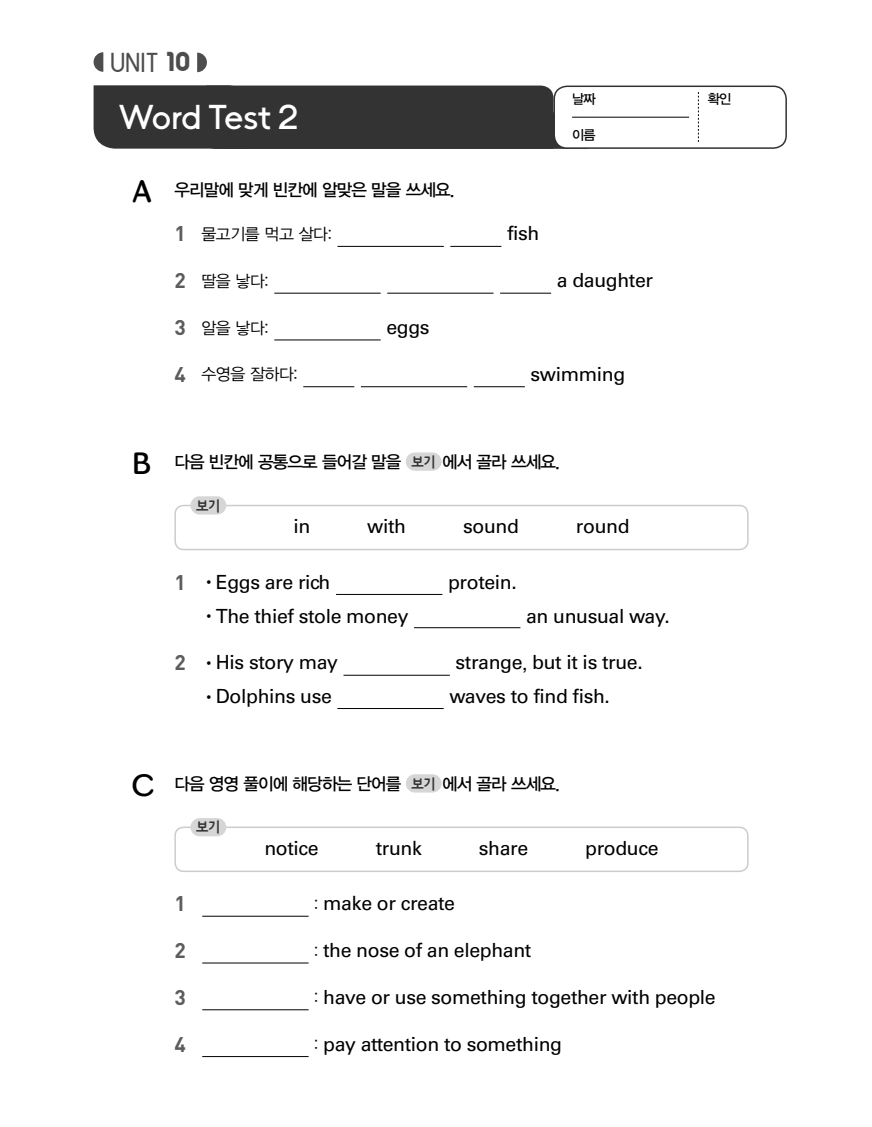
<style>
.page{position:relative;width:872px;height:1127px;background:#fff}
.page>*{position:absolute;margin:0;border:0;box-sizing:border-box;transform-origin:0 0}
.t1{font:34.5px "Fax Sans Beta";letter-spacing:-.025em;color:#fff}
.t2{font:30px "Skirt Rg";color:#000}
.t3{font:26.1px "Harry Plain";color:#4d4d4d}
.t4{font:700 21px "DIN";color:#5c5c5c}
.t5{font:19.5px "Univers LT Std";letter-spacing:-.02em;color:#000}
.t6{font:17.25px "YDVYGO13";letter-spacing:-.05em;color:#000}
.t7{font:16.5px "YDVYGO12";letter-spacing:-.025em;color:#000}
.t8{font:14.25px "HU Negu 17";color:#333;scale:.96 1}
.t9{font:13.5px "YDVYGO13";color:#000}
.s1{font-family:"Harry";font-weight:700}
.s2{font-family:"DIN";font-weight:700;font-size:21px;color:#5c5c5c}
.s3{font-family:"HU Negu 17";font-size:14.25px;color:#333}
.s4{font-family:"YDVYGO12";font-size:16.5px}
.s5{font-family:"Helvetica Neue"}
</style>
<div class="page">
<div style="left:553px;top:86px;width:234px;height:63px;border:2px solid #333;border-radius:13px"></div>
<svg style="left:94px;top:85px;width:494px;height:64px;background:#424242"></svg>
<svg style="left:94px;top:52px;width:9px;height:20px"></svg>
<svg style="left:197px;top:53px;width:10px;height:19px"></svg>
<hr style="left:572px;top:117px;width:117px;height:1px;background:#000">
<svg style="left:698px;top:92px;width:1px;height:50px"></svg>
<hr style="left:337px;top:246px;width:107px;height:1px;background:#000">
<hr style="left:450px;top:246px;width:51px;height:1px;background:#000">
<hr style="left:274px;top:293px;width:107px;height:1px;background:#000">
<hr style="left:387px;top:293px;width:106px;height:1px;background:#000">
<hr style="left:500px;top:293px;width:51px;height:1px;background:#000">
<hr style="left:274px;top:340px;width:107px;height:1px;background:#000">
<hr style="left:303px;top:386px;width:51px;height:1px;background:#000">
<hr style="left:361px;top:386px;width:106px;height:1px;background:#000">
<hr style="left:474px;top:386px;width:51px;height:1px;background:#000">
<div style="left:406px;top:774px;width:35px;height:18px;background:#d6d6d6;border-radius:9px"></div>
<div style="left:174px;top:826px;width:574px;height:46px;border:2px solid #ccc;border-radius:9px"></div>
<div style="left:190px;top:818px;width:36px;height:18px;background:#d6d6d6;border-radius:9px"></div>
<hr style="left:202px;top:916px;width:106px;height:1px;background:#000">
<hr style="left:202px;top:963px;width:106px;height:1px;background:#000">
<hr style="left:202px;top:1009px;width:106px;height:1px;background:#000">
<hr style="left:202px;top:1056px;width:106px;height:1px;background:#000">
<div style="left:406px;top:452px;width:35px;height:19px;background:#d6d6d6;border-radius:9px"></div>
<div style="left:174px;top:505px;width:574px;height:45px;border:2px solid #ccc;border-radius:9px"></div>
<div style="left:190px;top:496px;width:36px;height:18px;background:#d6d6d6;border-radius:9px"></div>
<hr style="left:336px;top:594px;width:106px;height:1px;background:#000">
<hr style="left:414px;top:627px;width:106px;height:1px;background:#000">
<hr style="left:343px;top:675px;width:107px;height:1px;background:#000">
<hr style="left:337px;top:708px;width:107px;height:1px;background:#000">
<h3 class="t3" style="left:110px;top:45px;width:82px">UNIT <span class="s1">10</span></h3>
<h1 class="t1" style="left:119px;top:96px;width:181px">Word Test 2</h1>
<p class="t9" style="left:572px;top:91px;width:25px">날짜</p>
<p class="t9" style="left:572px;top:127px;width:25px">이름</p>
<h2 class="t2" style="left:132px;top:173px;width:22px">A</h2>
<p class="t6" style="left:174px;top:179px;width:282px">우리말에 맞게 빈칸에 알맞은 말을 쓰세요.</p>
<p class="t7" style="left:174px;top:224px;width:159px"><span class="s2">1</span> 물고기를 먹고 살다:</p>
<p class="t5" style="left:507px;top:222px;width:34px">fish</p>
<p class="t7" style="left:174px;top:271px;width:96px"><span class="s2">2</span> 딸을 낳다:</p>
<p class="t5" style="left:557px;top:269px;width:98px">a daughter</p>
<p class="t7" style="left:174px;top:318px;width:96px"><span class="s2">3</span> 알을 낳다:</p>
<p class="t5" style="left:386px;top:315px;width:45px">eggs</p>
<p class="t7" style="left:174px;top:365px;width:125px"><span class="s2">4</span> 수영을 잘하다:</p>
<p class="t5" style="left:530px;top:362px;width:96px">swimming</p>
<h2 class="t2" style="left:132px;top:445px;width:21px">B</h2>
<p class="t6" style="left:174px;top:452px;width:387px">다음 빈칸에 공통으로 들어갈 말을 <span class="s3">보기</span> 에서 골라 쓰세요.</p>
<p class="t8" style="left:196px;top:497px;width:28px">보기</p>
<p class="t5" style="left:293px;top:514px;width:18px">in</p>
<p class="t5" style="left:367px;top:514px;width:40px">with</p>
<p class="t5" style="left:463px;top:514px;width:57px">sound</p>
<p class="t5" style="left:576px;top:514px;width:55px">round</p>
<p class="t5" style="left:174px;top:570px;width:158px"><span class="s2">1</span> <span class="s4">•</span>Eggs are rich</p>
<p class="t5" style="left:448px;top:570px;width:70px">protein.</p>
<p class="t5" style="left:201px;top:604px;width:209px"><span class="s4">•</span>The thief stole money</p>
<p class="t5" style="left:526px;top:604px;width:145px">an unusual way.</p>
<p class="t5" style="left:174px;top:651px;width:165px"><span class="s2">2</span> <span class="s4">•</span>His story may</p>
<p class="t5" style="left:455px;top:651px;width:189px">strange<span class="s5">,</span> but it is true.</p>
<p class="t5" style="left:201px;top:685px;width:132px"><span class="s4">•</span>Dolphins use</p>
<p class="t5" style="left:449px;top:685px;width:162px">waves to find fish.</p>
<h2 class="t2" style="left:132px;top:767px;width:24px">C</h2>
<p class="t6" style="left:174px;top:773px;width:387px">다음 영영 풀이에 해당하는 단어를 <span class="s3">보기</span> 에서 골라 쓰세요.</p>
<p class="t8" style="left:196px;top:819px;width:28px">보기</p>
<p class="t5" style="left:264px;top:836px;width:56px">notice</p>
<p class="t5" style="left:376px;top:836px;width:48px">trunk</p>
<p class="t5" style="left:479px;top:836px;width:51px">share</p>
<p class="t5" style="left:585px;top:836px;width:75px">produce</p>
<p class="t9" style="left:707px;top:91px;width:25px">확인</p>
<p class="t4" style="left:174px;top:890px;width:13px">1</p>
<p class="t5" style="left:314px;top:892px;width:142px"><span class="s4">:</span> make or create</p>
<p class="t4" style="left:174px;top:937px;width:13px">2</p>
<p class="t5" style="left:314px;top:938px;width:219px"><span class="s4">:</span> the nose of an elephant</p>
<p class="t4" style="left:174px;top:983px;width:13px">3</p>
<p class="t5" style="left:314px;top:985px;width:403px"><span class="s4">:</span> have or use something together with people</p>
<p class="t4" style="left:174px;top:1030px;width:13px">4</p>
<p class="t5" style="left:314px;top:1032px;width:249px"><span class="s4">:</span> pay attention to something</p>
</div>
